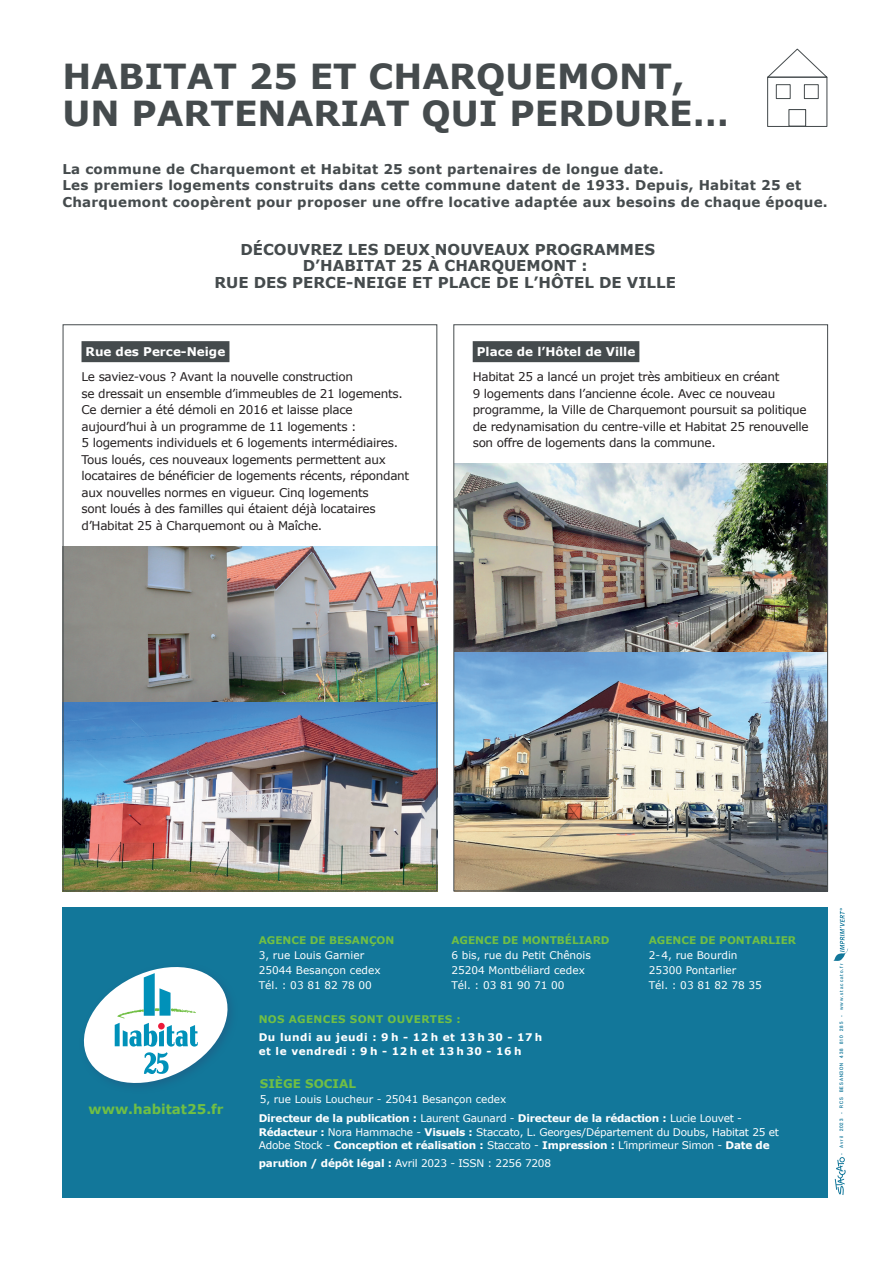
<style>
.page{position:relative;width:893px;height:1262px;background:#fff}
.page>*{position:absolute;margin:0;border:0;box-sizing:border-box;transform-origin:0 0}
.t1{font:700 34.5px/37.5px "Verdana";color:#454b4d}
.t2{font:700 15px/16.5px "Verdana";color:#454b4d;text-align:center}
.t3{font:700 13.5px/16.5px "Verdana";letter-spacing:.02em;color:#454b4d}
.t4{font:700 13.5px "Verdana";color:#71bf44}
.t5{font:12px/16.5px "Verdana";letter-spacing:-.025em;color:#231f20}
.t6{font:700 12px "Verdana";color:#fff}
.t7{font:700 12px "Verdana";color:#71bf44}
.t8{font:10.5px/13.5px "Verdana";letter-spacing:-.02em;color:#fff}
.t9{font:10.5px/15px "Verdana";color:#fff}
.t10{font:700 10.5px/13.5px "Verdana";letter-spacing:.05em;color:#fff}
.t11{font:700 10.5px "Verdana";color:#71bf44}
.t12{font:700 10.5px "Verdana";letter-spacing:.03em;color:#71bf44}
.t13{font:5.25px "Syntax";color:#12779a}
.s1{font-weight:700}
</style>
<div class="page">
<div style="left:62px;top:907px;width:766px;height:291px;background:#12779a"></div>
<svg style="left:835px;top:1157px;width:10px;height:38px"></svg>
<svg style="left:833px;top:908px;width:15px;height:53px"></svg>
<svg style="left:83px;top:967px;width:147px;height:119px"></svg>
<div style="left:81px;top:341px;width:148px;height:21px;background:#454b4d"></div>
<div style="left:473px;top:341px;width:166px;height:21px;background:#454b4d"></div>
<img style="left:455px;top:464px;width:371px;height:189px">
<img style="left:455px;top:653px;width:371px;height:236px">
<div style="left:767px;top:77px;width:60px;height:50px;border:1px solid #454b4d"></div>
<svg style="left:767px;top:48px;width:61px;height:30px"></svg>
<div style="left:776px;top:84px;width:14px;height:15px;border:1px solid #454b4d"></div>
<div style="left:804px;top:84px;width:14px;height:15px;border:1px solid #454b4d"></div>
<div style="left:788px;top:109px;width:18px;height:18px;border:1px solid #454b4d"></div>
<img style="left:65px;top:546px;width:370px;height:156px">
<img style="left:65px;top:702px;width:370px;height:187px">
<h1 class="t1" style="left:62px;top:58px;width:668px">HABITAT 25 ET CHARQUEMONT,<br>UN PARTENARIAT QUI PERDURE…</h1>
<p class="t3" style="left:62px;top:160px;width:767px">La commune de Charquemont et Habitat 25 sont partenaires de longue date.<br>Les premiers logements construits dans cette commune datent de 1933. Depuis, Habitat 25 et<br>Charquemont coopèrent pour proposer une offre locative adaptée aux besoins de chaque époque.</p>
<p class="t2" style="left:214px;top:241px;width:463px">DÉCOUVREZ LES DEUX NOUVEAUX PROGRAMMES<br>D’HABITAT 25 À CHARQUEMONT :<br>RUE DES PERCE-NEIGE ET PLACE DE L’HÔTEL DE VILLE</p>
<p class="t6" style="left:86px;top:344px;width:141px">Rue des Perce-Neige</p>
<p class="t5" style="left:81px;top:369px;width:329px">Le saviez-vous ? Avant la nouvelle construction<br>se dressait un ensemble d’immeubles de 21 logements.<br>Ce dernier a été démoli en 2016 et laisse place aujourd’hui à un programme de 11 logements :<br>5 logements individuels et 6 logements intermédiaires.<br>Tous loués, ces nouveaux logements permettent aux locataires de bénéficier de logements récents, répondant aux nouvelles normes en vigueur. Cinq logements<br>sont loués à des familles qui étaient déjà locataires d’Habitat 25 à Charquemont ou à Maîche.</p>
<p class="t6" style="left:477px;top:344px;width:160px">Place de l’Hôtel de Ville</p>
<p class="t5" style="left:473px;top:369px;width:337px">Habitat 25 a lancé un projet très ambitieux en créant<br>9 logements dans l’ancienne école. Avec ce nouveau programme, la Ville de Charquemont poursuit sa politique de redynamisation du centre-ville et Habitat 25 renouvelle son offre de logements dans la commune.</p>
<p class="t4" style="left:89px;top:1100px;width:137px">www.habitat25.fr</p>
<p class="t11" style="left:259px;top:933px;width:137px">AGENCE DE BESANÇON</p>
<p class="t9" style="left:259px;top:948px;width:123px">3, rue Louis Garnier<br>25044 Besançon cedex<br>Tél. : 03 81 82 78 00</p>
<p class="t11" style="left:451px;top:933px;width:160px">AGENCE DE MONTBÉLIARD</p>
<p class="t9" style="left:451px;top:948px;width:141px">6 bis, rue du Petit Chênois<br>25204 Montbéliard cedex<br>Tél. : 03 81 90 71 00</p>
<p class="t12" style="left:259px;top:1012px;width:204px">NOS AGENCES SONT OUVERTES :</p>
<p class="t10" style="left:259px;top:1031px;width:285px">Du lundi au jeudi : 9 h - 12 h et 13 h 30 - 17 h et le vendredi : 9 h - 12 h et 13 h 30 - 16 h</p>
<p class="t7" style="left:260px;top:1075px;width:98px">SIÈGE SOCIAL</p>
<p class="t9" style="left:260px;top:1091px;width:248px">5, rue Louis Loucheur - 25041 Besançon cedex</p>
<p class="t11" style="left:649px;top:933px;width:149px">AGENCE DE PONTARLIER</p>
<p class="t9" style="left:649px;top:948px;width:115px">2-4, rue Bourdin<br>25300 Pontarlier<br>Tél. : 03 81 82 78 35</p>
<p class="t8" style="left:259px;top:1112px;width:522px"><span class="s1">Directeur de la publication :</span> Laurent Gaunard - <span class="s1">Directeur de la rédaction :</span> Lucie Louvet -<br><span class="s1">Rédacteur :</span> Nora Hammache - <span class="s1">Visuels :</span> Staccato, L. Georges/Département du Doubs, Habitat 25 et<br>Adobe Stock - <span class="s1">Conception et réalisation :</span> Staccato - <span class="s1">Impression :</span> L’imprimeur Simon - <span class="s1">Date de</span></p>
<p class="t8" style="left:259px;top:1157px;width:294px"><span class="s1">parution / dépôt légal :</span> Avril 2023 - ISSN : 2256 7208</p>
<p class="t13" style="left:840px;top:1155px;width:193px;rotate:-91deg">- Avril 2023 - RCS BESANÇON 438 810 285 - www.staccato.fr</p>
</div>
